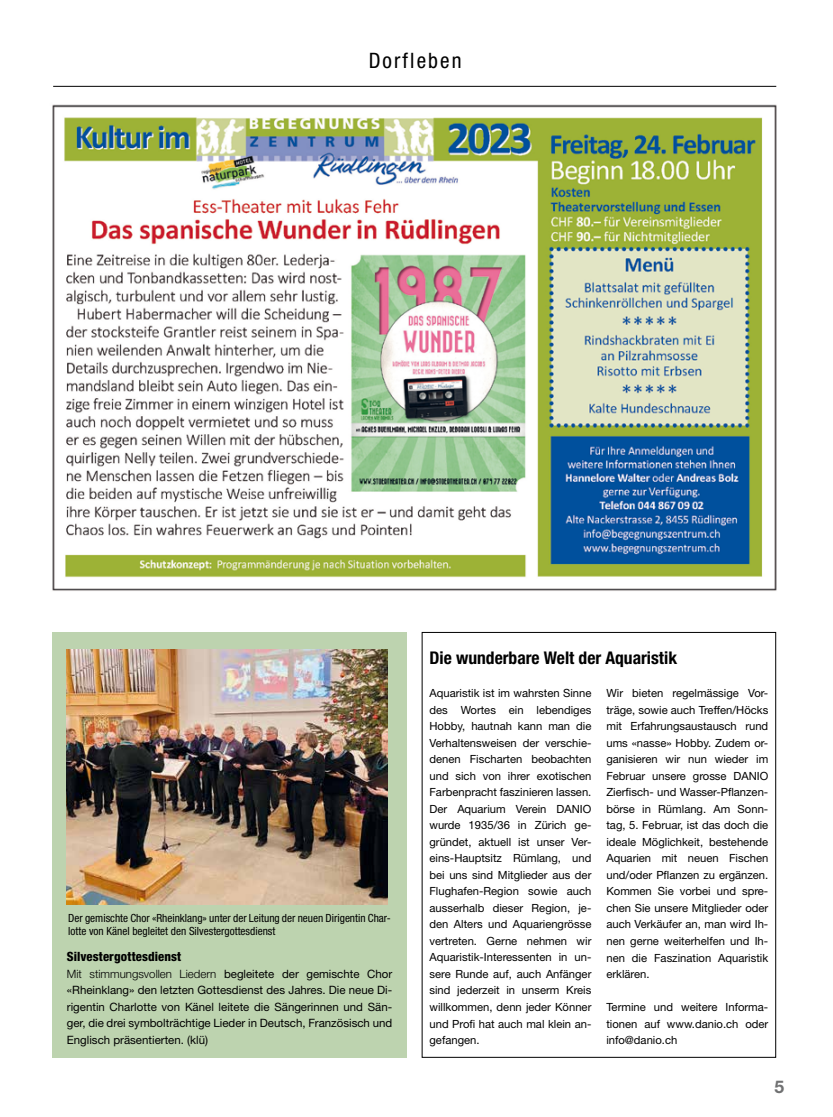
<style>
.page{position:relative;width:833px;height:1117px;background:#fff}
.page>*{position:absolute;margin:0;border:0;box-sizing:border-box;transform-origin:0 0}
.t1{font:condensed 21.25px "Helvetica Neue LT Pro";letter-spacing:.1em;color:#000}
.t2{font:700 condensed 17.5px "Helvetica Neue LT Pro";color:#000}
.t3{font:700 17.5px "Helvetica Neue LT Pro";color:#707172}
.t4{font:800 condensed 12.75px "Helvetica Neue LT Pro";letter-spacing:.005em;color:#000}
.t5{font:11.5px/16.5px "Helvetica Neue LT Pro";color:#000;text-align:justify}
.t6{font:11.25px/16.5px "Helvetica Neue LT Pro";color:#000;text-align:justify}
.t7{font:condensed 11.25px/13.8px "Helvetica Neue LT Pro";color:#000}
.s1{font-weight:300}
</style>
<div class="page">
<hr style="left:53px;top:86px;width:723px;height:1px;background:#000">
<img style="left:52px;top:104px;width:725px;height:487px">
<div style="left:52px;top:632px;width:355px;height:425px;background:#bdd3af"></div>
<img style="left:67px;top:649px;width:320px;height:254px">
<div style="left:422px;top:632px;width:354px;height:425px;border:1px solid #000"></div>
<h1 class="t1" style="left:369px;top:48px;width:94px">Dorfleben</h1>
<p class="t7" style="left:68px;top:910px;width:324px">Der gemischte Chor «Rheinklang» unter der Leitung der neuen Dirigentin Char&shy;lotte von Känel begleitet den Silvestergottesdienst</p>
<p class="t4" style="left:67px;top:948px;width:116px">Silvestergottesdienst</p>
<p class="t5" style="left:67px;top:965px;width:327px"><span class="s1">Mit stimmungsvollen Liedern</span> begleitete der gemischte Chor «Rheinklang» den letzten Gottesdienst des Jahres. Die neue Di&shy;rigentin Charlotte von Känel leitete die Sängerinnen und Sän&shy;ger, die drei symbolträchtige Lieder in Deutsch, Französisch und Englisch präsentierten. (klü)</p>
<h2 class="t2" style="left:429px;top:647px;width:249px">Die wunderbare Welt der Aquaristik</h2>
<p class="t6" style="left:429px;top:684px;width:163px">Aquaristik ist im wahrsten Sinne des Wortes ein lebendiges Hobby, hautnah kann man die Verhaltensweisen der verschie&shy;denen Fischarten beobachten und sich von ihrer exotischen Farbenpracht faszinieren lassen.<br>Der Aquarium Verein DANIO wurde 1935/36 in Zürich ge&shy;gründet, aktuell ist unser Ver&shy;eins-Hauptsitz Rümlang, und bei uns sind Mitglieder aus der Flughafen-Region sowie auch ausserhalb dieser Region, je&shy;den Alters und Aquariengrösse vertreten. Gerne nehmen wir Aquaristik-Interessenten in un&shy;sere Runde auf, auch Anfänger sind jederzeit in unserm Kreis willkommen, denn jeder Könner und Profi hat auch mal klein an&shy;gefangen.</p>
<p class="t6" style="left:606px;top:684px;width:163px">Wir bieten regelmässige Vor&shy;träge, sowie auch Treffen/Höcks mit Erfahrungsaustausch rund ums «nasse» Hobby. Zudem or&shy;ganisieren wir nun wieder im Februar unsere grosse DANIO Zierfisch- und Wasser-Pflanzen&shy;börse in Rümlang. Am Sonn&shy;tag, 5. Februar, ist das doch die ideale Möglichkeit, bestehende Aquarien mit neuen Fischen und/oder Pflanzen zu ergänzen.<br>Kommen Sie vorbei und spre&shy;chen Sie unsere Mitglieder oder auch Verkäufer an, man wird Ih&shy;nen gerne weiterhelfen und Ih&shy;nen die Faszination Aquaristik erklären.</p>
<p class="t6" style="left:606px;top:998px;width:163px">Termine und weitere Informa&shy;tionen auf www.danio.ch oder info@danio.ch</p>
<h2 class="t3" style="left:774px;top:1076px;width:11px">5</h2>
</div>
